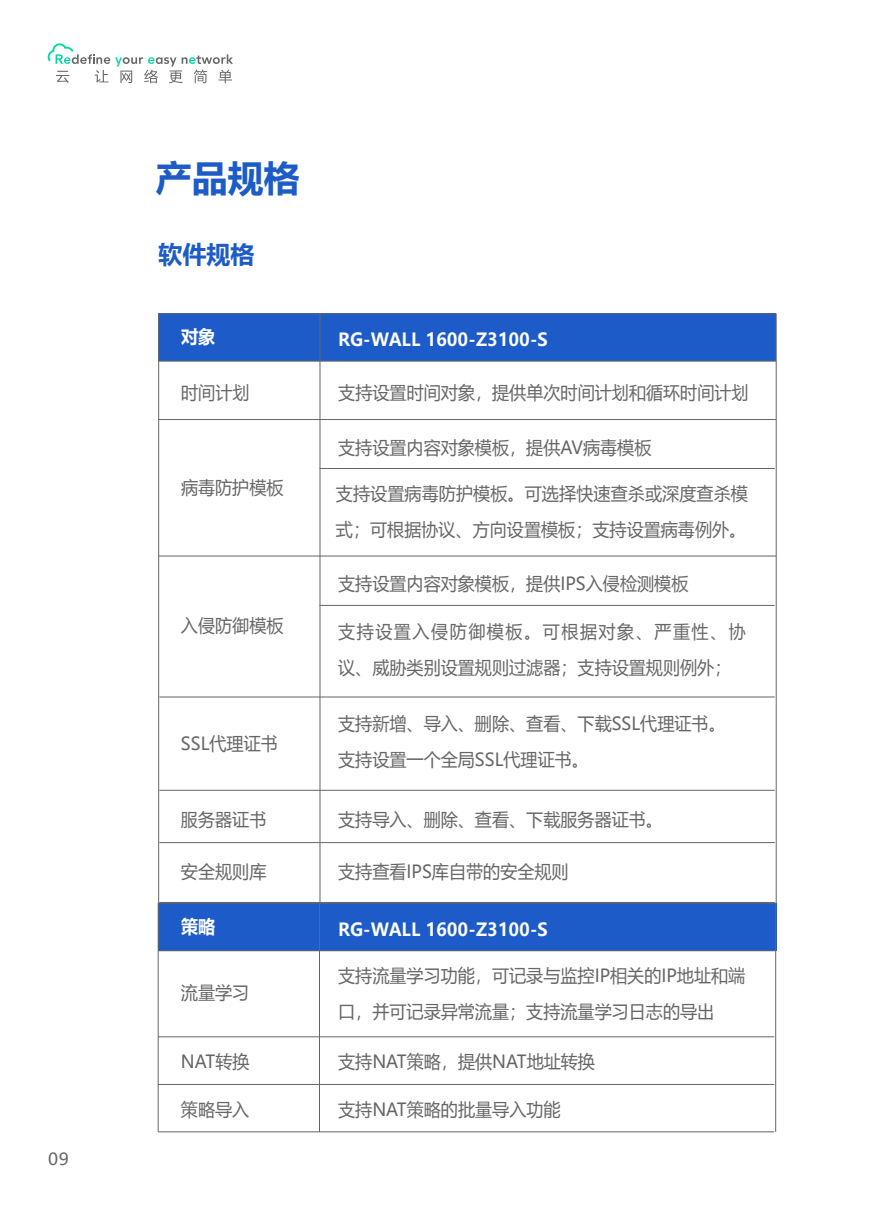
<style>
.page{position:relative;width:893px;height:1212px;background:#fff}
.page>*{position:absolute;margin:0;border:0;box-sizing:border-box;transform-origin:0 0}
.t1{font:700 36px "Microsoft Ya Hei";color:#1d5cc8}
.t2{font:700 24px "Microsoft Ya Hei";color:#1d5cc8}
.t3{font:18px/36px "Microsoft Ya Hei";color:#666;scale:.95 1}
.t4{font:700 18px "Microsoft Ya Hei";letter-spacing:.005em;color:#fff;scale:.95 1}
.t5{font:16.5px "Microsoft Ya Hei";color:#666}
</style>
<div class="page">
<hr style="left:320px;top:468px;width:455px;height:1px;background:#666">
<hr style="left:159px;top:902px;width:616px;height:1px;background:#666">
<hr style="left:158px;top:556px;width:618px;height:1px;background:#666">
<hr style="left:158px;top:419px;width:618px;height:1px;background:#666">
<hr style="left:159px;top:697px;width:616px;height:1px;background:#666">
<hr style="left:320px;top:605px;width:455px;height:1px;background:#666">
<hr style="left:159px;top:790px;width:616px;height:1px;background:#666">
<hr style="left:159px;top:842px;width:616px;height:1px;background:#666">
<div style="left:158px;top:314px;width:618px;height:47px;background:#1d5cc8"></div>
<hr style="left:158px;top:314px;width:1px;height:627px;background:#666">
<hr style="left:158px;top:313px;width:618px;height:1px;background:#666">
<hr style="left:159px;top:361px;width:617px;height:1px;background:#666">
<hr style="left:320px;top:313px;width:1px;height:624px;background:#666">
<hr style="left:776px;top:313px;width:1px;height:634px;background:#666">
<svg style="left:47px;top:43px;width:186px;height:40px"></svg>
<hr style="left:158px;top:1084px;width:616px;height:1px;background:#666">
<hr style="left:158px;top:1131px;width:616px;height:1px;background:#666">
<div style="left:158px;top:903px;width:618px;height:48px;background:#1d5cc8"></div>
<hr style="left:158px;top:903px;width:1px;height:229px;background:#666">
<hr style="left:158px;top:903px;width:618px;height:1px;background:#666">
<hr style="left:158px;top:1036px;width:616px;height:1px;background:#666">
<hr style="left:158px;top:950px;width:618px;height:1px;background:#666">
<hr style="left:319px;top:903px;width:1px;height:229px;background:#666">
<hr style="left:775px;top:903px;width:1px;height:229px;background:#666">
<p class="t5" style="left:48px;top:1148px;width:22px">09</p>
<h1 class="t1" style="left:156px;top:153px;width:145px">产品规格</h1>
<h2 class="t2" style="left:159px;top:238px;width:97px">软件规格</h2>
<p class="t4" style="left:181px;top:324px;width:38px">对象</p>
<p class="t4" style="left:338px;top:327px;width:222px">RG-WALL 1600-Z3100-S</p>
<p class="t3" style="left:181px;top:374px;width:73px">时间计划</p>
<p class="t3" style="left:338px;top:374px;width:434px">支持设置时间对象，提供单次时间计划和循环时间计划</p>
<p class="t3" style="left:338px;top:428px;width:331px">支持设置内容对象模板，提供AV病毒模板</p>
<p class="t3" style="left:181px;top:469px;width:110px">病毒防护模板</p>
<p class="t3" style="left:336px;top:474px;width:435px">支持设置病毒防护模板。可选择快速查杀或深度查杀模式；可根据协议、方向设置模板；支持设置病毒例外。</p>
<p class="t3" style="left:338px;top:565px;width:370px">支持设置内容对象模板，提供IPS入侵检测模板</p>
<p class="t3" style="left:338px;top:613px;width:431px">支持设置入侵防御模板。可根据对象、严重性、协议、威胁类别设置规则过滤器；支持设置规则例外；</p>
<p class="t3" style="left:181px;top:607px;width:109px">入侵防御模板</p>
<p class="t3" style="left:181px;top:725px;width:104px">SSL代理证书</p>
<p class="t3" style="left:338px;top:705px;width:410px">支持新增、导入、删除、查看、下载SSL代理证书。支持设置一个全局SSL代理证书。</p>
<p class="t3" style="left:181px;top:801px;width:91px">服务器证书</p>
<p class="t3" style="left:338px;top:801px;width:343px">支持导入、删除、查看、下载服务器证书。</p>
<p class="t3" style="left:181px;top:853px;width:91px">安全规则库</p>
<p class="t3" style="left:338px;top:853px;width:244px">支持查看IPS库自带的安全规则</p>
<p class="t4" style="left:181px;top:914px;width:38px">策略</p>
<p class="t4" style="left:338px;top:917px;width:222px">RG-WALL 1600-Z3100-S</p>
<p class="t3" style="left:181px;top:973px;width:73px">流量学习</p>
<p class="t3" style="left:181px;top:1043px;width:74px">NAT转换</p>
<p class="t3" style="left:181px;top:1090px;width:73px">策略导入</p>
<p class="t3" style="left:338px;top:957px;width:430px">支持流量学习功能，可记录与监控IP相关的IP地址和端口，并可记录异常流量；支持流量学习日志的导出</p>
<p class="t3" style="left:338px;top:1043px;width:272px">支持NAT策略，提供NAT地址转换</p>
<p class="t3" style="left:338px;top:1090px;width:236px">支持NAT策略的批量导入功能</p>
</div>
